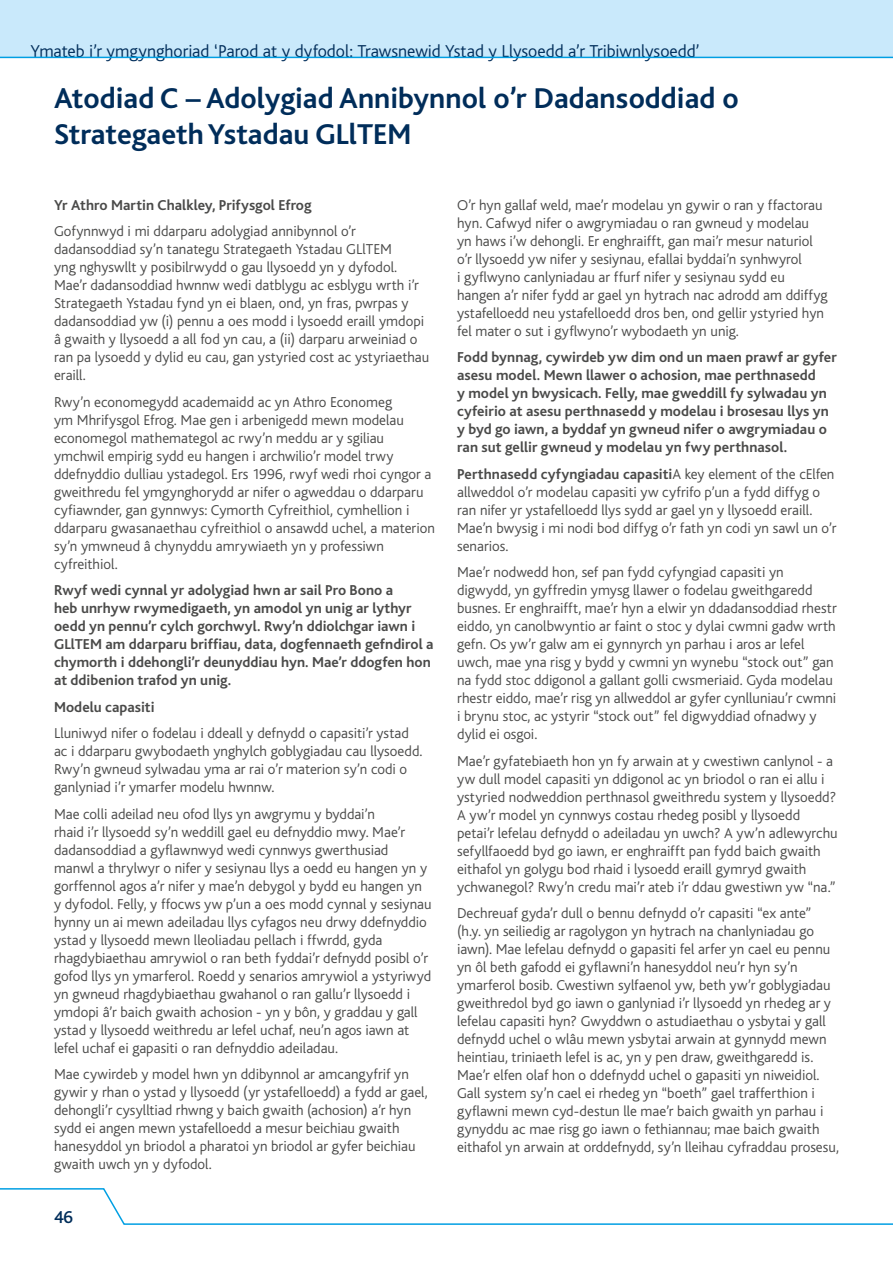
<style>
.page{position:relative;width:893px;height:1263px;background:#fff}
.page>*{position:absolute;margin:0;border:0;box-sizing:border-box;transform-origin:0 0}
.Heading_1{font:700 30px/36px "Bliss";color:#002d5a}
.t1{font:300 18px "Bliss";letter-spacing:-.005em;color:#002d5a}
.t2{font:500 18px "Bliss";color:#002d5a}
.body{font:300 15px/18px "Bliss";color:#4a4a49}
.body-2{font:700 15px/18px "Bliss";letter-spacing:.005em;color:#4a4a49}
.s1{font-weight:700}
</style>
<div class="page">
<div style="left:0;top:0;width:893px;height:58px;background:#c9e9fb"></div>
<svg style="left:0;top:1188px;width:893px;height:37px"></svg>
<p class="t1" style="left:31px;top:41px;width:671px">Ymateb i’r ymgynghoriad ‘Parod at y dyfodol: Trawsnewid Ystad y Llysoedd a’r Tribiwnlysoedd’</p>
<p class="Heading_1" style="left:54px;top:81px;width:686px">Atodiad C – Adolygiad Annibynnol o’r Dadansoddiad o<br>Strategaeth Ystadau GLlTEM</p>
<p class="body-2" style="left:54px;top:196px;width:259px">Yr Athro Martin Chalkley, Prifysgol Efrog</p>
<p class="body" style="left:54px;top:223px;width:377px">Gofynnwyd i mi ddarparu adolygiad annibynnol o’r dadansoddiad sy’n tanategu Strategaeth Ystadau GLlTEM<br>yng nghyswllt y posibilrwydd o gau llysoedd yn y dyfodol.<br>Mae’r dadansoddiad hwnnw wedi datblygu ac esblygu wrth i’r Strategaeth Ystadau fynd yn ei blaen, ond, yn fras, pwrpas y dadansoddiad yw (i) pennu a oes modd i lysoedd eraill ymdopi â gwaith y llysoedd a all fod yn cau, a (ii) darparu arweiniad o ran pa lysoedd y dylid eu cau, gan ystyried cost ac ystyriaethau eraill.</p>
<p class="body" style="left:54px;top:393px;width:382px">Rwy’n economegydd academaidd ac yn Athro Economeg<br>ym Mhrifysgol Efrog. Mae gen i arbenigedd mewn modelau economegol mathemategol ac rwy’n meddu ar y sgiliau ymchwil empirig sydd eu hangen i archwilio’r model trwy ddefnyddio dulliau ystadegol. Ers 1996, rwyf wedi rhoi cyngor a gweithredu fel ymgynghorydd ar nifer o agweddau o ddarparu cyfiawnder, gan gynnwys: Cymorth Cyfreithiol, cymhellion i ddarparu gwasanaethau cyfreithiol o ansawdd uchel, a materion sy’n ymwneud â chynyddu amrywiaeth yn y professiwn cyfreithiol.</p>
<p class="body-2" style="left:54px;top:582px;width:381px">Rwyf wedi cynnal yr adolygiad hwn ar sail Pro Bono a<br>heb unrhyw rwymedigaeth, yn amodol yn unig ar lythyr oedd yn pennu’r cylch gorchwyl. Rwy’n ddiolchgar iawn i GLlTEM am ddarparu briffiau, data, dogfennaeth gefndirol a chymorth i ddehongli’r deunyddiau hyn. Mae’r ddogfen hon at ddibenion trafod yn unig.</p>
<p class="body-2" style="left:54px;top:698px;width:102px">Modelu capasiti</p>
<p class="body" style="left:54px;top:725px;width:370px">Lluniwyd nifer o fodelau i ddeall y defnydd o capasiti’r ystad ac i ddarparu gwybodaeth ynghylch goblygiadau cau llysoedd.<br>Rwy’n gwneud sylwadau yma ar rai o’r materion sy’n codi o ganlyniad i’r ymarfer modelu hwnnw.</p>
<p class="body" style="left:54px;top:805px;width:379px">Mae colli adeilad neu ofod llys yn awgrymu y byddai’n<br>rhaid i’r llysoedd sy’n weddill gael eu defnyddio mwy. Mae’r dadansoddiad a gyflawnwyd wedi cynnwys gwerthusiad manwl a thrylwyr o nifer y sesiynau llys a oedd eu hangen yn y gorffennol agos a’r nifer y mae’n debygol y bydd eu hangen yn y dyfodol. Felly, y ffocws yw p’un a oes modd cynnal y sesiynau hynny un ai mewn adeiladau llys cyfagos neu drwy ddefnyddio ystad y llysoedd mewn lleoliadau pellach i ffwrdd, gyda rhagdybiaethau amrywiol o ran beth fyddai’r defnydd posibl o’r gofod llys yn ymarferol. Roedd y senarios amrywiol a ystyriwyd yn gwneud rhagdybiaethau gwahanol o ran gallu’r llysoedd i ymdopi â’r baich gwaith achosion - yn y bôn, y graddau y gall ystad y llysoedd weithredu ar lefel uchaf, neu’n agos iawn at lefel uchaf ei gapasiti o ran defnyddio adeiladau.</p>
<p class="body" style="left:54px;top:1066px;width:375px">Mae cywirdeb y model hwn yn ddibynnol ar amcangyfrif yn gywir y rhan o ystad y llysoedd (yr ystafelloedd) a fydd ar gael, dehongli’r cysylltiad rhwng y baich gwaith (achosion) a’r hyn sydd ei angen mewn ystafelloedd a mesur beichiau gwaith hanesyddol yn briodol a pharatoi yn briodol ar gyfer beichiau gwaith uwch yn y dyfodol.</p>
<p class="t2" style="left:54px;top:1207px;width:21px">46</p>
<p class="body" style="left:457px;top:196px;width:372px">O’r hyn gallaf weld, mae’r modelau yn gywir o ran y ffactorau hyn. Cafwyd nifer o awgrymiadau o ran gwneud y modelau<br>yn haws i’w dehongli. Er enghraifft, gan mai’r mesur naturiol o’r llysoedd yw nifer y sesiynau, efallai byddai’n synhwyrol<br>i gyflwyno canlyniadau ar ffurf nifer y sesiynau sydd eu hangen a’r nifer fydd ar gael yn hytrach nac adrodd am ddiffyg ystafelloedd neu ystafelloedd dros ben, ond gellir ystyried hyn fel mater o sut i gyflwyno’r wybodaeth yn unig.</p>
<p class="body-2" style="left:457px;top:349px;width:381px">Fodd bynnag, cywirdeb yw dim ond un maen prawf ar gyfer asesu model. Mewn llawer o achosion, mae perthnasedd<br>y model yn bwysicach. Felly, mae gweddill fy sylwadau yn cyfeirio at asesu perthnasedd y modelau i brosesau llys yn y byd go iawn, a byddaf yn gwneud nifer o awgrymiadau o ran sut gellir gwneud y modelau yn fwy perthnasol.</p>
<p class="body" style="left:457px;top:465px;width:381px"><span class="s1">Perthnasedd cyfyngiadau capasiti</span>A key element of the cElfen allweddol o’r modelau capasiti yw cyfrifo p’un a fydd diffyg o ran nifer yr ystafelloedd llys sydd ar gael yn y llysoedd eraill.<br>Mae’n bwysig i mi nodi bod diffyg o’r fath yn codi yn sawl un o’r senarios.</p>
<p class="body" style="left:457px;top:564px;width:381px">Mae’r nodwedd hon, sef pan fydd cyfyngiad capasiti yn digwydd, yn gyffredin ymysg llawer o fodelau gweithgaredd busnes. Er enghraifft, mae’r hyn a elwir yn ddadansoddiad rhestr eiddo, yn canolbwyntio ar faint o stoc y dylai cwmni gadw wrth gefn. Os yw’r galw am ei gynnyrch yn parhau i aros ar lefel uwch, mae yna risg y bydd y cwmni yn wynebu “stock out” gan na fydd stoc ddigonol a gallant golli cwsmeriaid. Gyda modelau rhestr eiddo, mae’r risg yn allweddol ar gyfer cynlluniau’r cwmni i brynu stoc, ac ystyrir “stock out” fel digwyddiad ofnadwy y dylid ei osgoi.</p>
<p class="body" style="left:457px;top:752px;width:382px">Mae’r gyfatebiaeth hon yn fy arwain at y cwestiwn canlynol - a yw dull model capasiti yn ddigonol ac yn briodol o ran ei allu i ystyried nodweddion perthnasol gweithredu system y llysoedd?<br>A yw’r model yn cynnwys costau rhedeg posibl y llysoedd petai’r lefelau defnydd o adeiladau yn uwch? A yw’n adlewyrchu sefyllfaoedd byd go iawn, er enghraifft pan fydd baich gwaith eithafol yn golygu bod rhaid i lysoedd eraill gymryd gwaith ychwanegol? Rwy’n credu mai’r ateb i’r ddau gwestiwn yw “na.”</p>
<p class="body" style="left:457px;top:905px;width:383px">Dechreuaf gyda’r dull o bennu defnydd o’r capasiti “ex ante” (h.y. yn seiliedig ar ragolygon yn hytrach na chanlyniadau go iawn). Mae lefelau defnydd o gapasiti fel arfer yn cael eu pennu yn ôl beth gafodd ei gyflawni’n hanesyddol neu’r hyn sy’n ymarferol bosib. Cwestiwn sylfaenol yw, beth yw’r goblygiadau gweithredol byd go iawn o ganlyniad i’r llysoedd yn rhedeg ar y lefelau capasiti hyn? Gwyddwn o astudiaethau o ysbytai y gall defnydd uchel o wlâu mewn ysbytai arwain at gynnydd mewn heintiau, triniaeth lefel is ac, yn y pen draw, gweithgaredd is.<br>Mae’r elfen olaf hon o ddefnydd uchel o gapasiti yn niweidiol.<br>Gall system sy’n cael ei rhedeg yn “boeth” gael trafferthion i gyflawni mewn cyd-destun lle mae’r baich gwaith yn parhau i gynyddu ac mae risg go iawn o fethiannau; mae baich gwaith eithafol yn arwain at orddefnydd, sy’n lleihau cyfraddau prosesu,</p>
</div>
